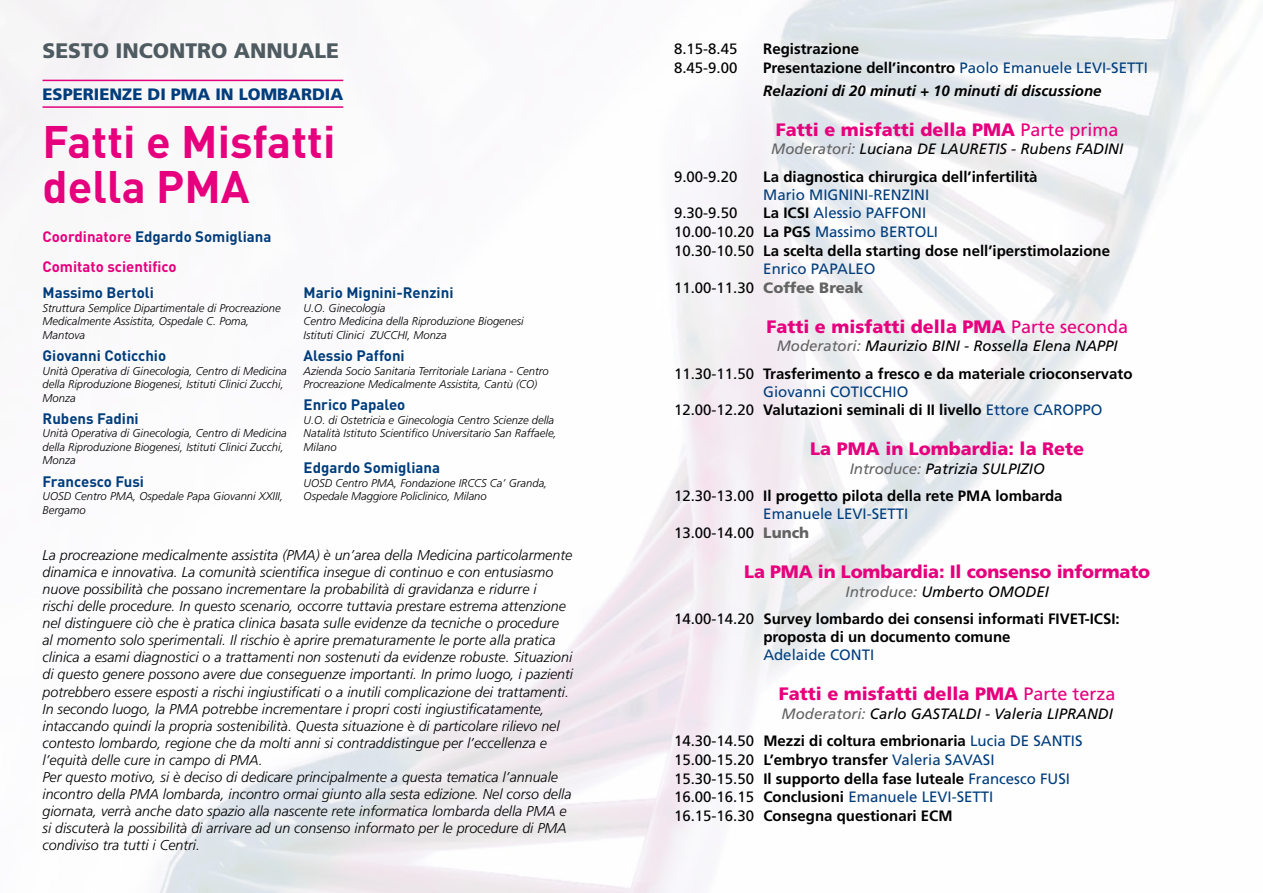
<style>
.page{position:relative;width:1263px;height:893px;background:#fff}
.page>*{position:absolute;margin:0;border:0;box-sizing:border-box;transform-origin:0 0}
.t1{font:700 45px/45px "DIN";color:#e6007d}
.t2{font:900 21px "Frutiger LT Std";color:#4e5b61}
.t3{font:900 18px "Frutiger LT Std";color:#e6007d}
.t4{font:900 16.5px "Frutiger LT Std";color:#003d7c}
.t5{font:700 15px/27.3px "Frutiger LT Std";color:#000}
.t6{font:15px/18.8px "Frutiger LT Std";color:#003d7c}
.t7{font:700 15px "DIN";color:#003d7c}
.t8{font:italic 15px/27.3px "Frutiger LT Std";color:#000}
.t9{font:italic 700 15px/23px "Frutiger LT Std";color:#000}
.t10{font:15px "Frutiger LT Std";color:#000}
.t11{font:700 15px "DIN";color:#e6007d}
.t12{font:italic 300 14.25px/17.1px "Frutiger LT Std";color:#000}
.t13{font:italic 300 11.25px/13.5px "Frutiger LT Std";color:#000}
.s1{color:#e6007d}
.s2{font-style:normal}
.s3{font-weight:400;font-style:normal;color:#003d7c}
.s4{font-weight:400}
.s5{color:#646363}
.s6{font-weight:700;color:#000}
.s7{color:#000}
.s8{font-weight:900;color:#646363}
.s9{font-weight:400;font-style:italic;color:#646363}
.s10{font-weight:400;font-style:italic}
.s11{font-weight:700;font-style:normal}
.s12{font-style:normal;color:#003d7c}
.s13{font-weight:400;color:#003d7c}
</style>
<div class="page">
<hr style="left:43px;top:80px;width:300px;height:1px;background:#e6007d">
<hr style="left:43px;top:106px;width:300px;height:2px;background:#e6007d">
<h2 class="t2" style="left:43px;top:38px;width:298px">SESTO INCONTRO ANNUALE</h2>
<p class="t4" style="left:43px;top:84px;width:302px">ESPERIENZE DI PMA IN LOMBARDIA</p>
<h1 class="t1" style="left:43px;top:117px;width:294px">Fatti e Misfatti della PMA</h1>
<p class="t7" style="left:43px;top:227px;width:230px"><span class="s1">Coordinatore</span> Edgardo Somigliana</p>
<p class="t11" style="left:43px;top:257px;width:135px">Comitato scientifico</p>
<p class="t7" style="left:43px;top:283px;width:113px">Massimo Bertoli</p>
<p class="t13" style="left:43px;top:301px;width:240px">Struttura Semplice Dipartimentale di Procreazione<br>Medicalmente Assistita, Ospedale C. Poma,<br>Mantova</p>
<p class="t7" style="left:43px;top:346px;width:125px">Giovanni Coticchio</p>
<p class="t13" style="left:43px;top:364px;width:246px">Unità Operativa di Ginecologia, Centro di Medicina della Riproduzione Biogenesi, Istituti Clinici Zucchi,<br>Monza</p>
<p class="t7" style="left:43px;top:409px;width:98px">Rubens Fadini</p>
<p class="t13" style="left:43px;top:427px;width:246px">Unità Operativa di Ginecologia, Centro di Medicina della Riproduzione Biogenesi, Istituti Clinici Zucchi,<br>Monza</p>
<p class="t7" style="left:43px;top:471px;width:103px">Francesco Fusi</p>
<p class="t13" style="left:43px;top:490px;width:242px">UOSD Centro PMA, Ospedale Papa Giovanni XXIII,<br>Bergamo</p>
<p class="t7" style="left:304px;top:283px;width:151px">Mario Mignini-Renzini</p>
<p class="t13" style="left:304px;top:301px;width:222px">U.O. Ginecologia<br>Centro Medicina della Riproduzione Biogenesi<br>Istituti Clinici ZUCCHI, Monza</p>
<p class="t7" style="left:304px;top:346px;width:103px">Alessio Paffoni</p>
<p class="t13" style="left:304px;top:364px;width:247px">Azienda Socio Sanitaria Territoriale Lariana - Centro<br>Procreazione Medicalmente Assistita, Cantù (CO)</p>
<p class="t7" style="left:304px;top:395px;width:103px">Enrico Papaleo</p>
<p class="t13" style="left:304px;top:413px;width:255px">U.O. di Ostetricia e Ginecologia Centro Scienze della<br>Natalità Istituto Scientifico Universitario San Raffaele,<br>Milano</p>
<p class="t7" style="left:304px;top:458px;width:138px">Edgardo Somigliana</p>
<p class="t13" style="left:304px;top:476px;width:245px">UOSD Centro PMA, Fondazione IRCCS Ca’ Granda,<br>Ospedale Maggiore Policlinico, Milano</p>
<p class="t12" style="left:43px;top:546px;width:532px">La procreazione medicalmente assistita (PMA) è un’area della Medicina particolarmente dinamica e innovativa. La comunità scientifica insegue di continuo e con entusiasmo nuove possibilità che possano incrementare la probabilità di gravidanza e ridurre i<br>rischi delle procedure. In questo scenario, occorre tuttavia prestare estrema attenzione nel distinguere ciò che è pratica clinica basata sulle evidenze da tecniche o procedure<br>al momento solo sperimentali. Il rischio è aprire prematuramente le porte alla pratica clinica a esami diagnostici o a trattamenti non sostenuti da evidenze robuste. Situazioni di questo genere possono avere due conseguenze importanti. In primo luogo, i pazienti potrebbero essere esposti a rischi ingiustificati o a inutili complicazione dei trattamenti.<br>In secondo luogo, la PMA potrebbe incrementare i propri costi ingiustificatamente, intaccando quindi la propria sostenibilità. Questa situazione è di particolare rilievo nel contesto lombardo, regione che da molti anni si contraddistingue per l’eccellenza e l’equità delle cure in campo di PMA.<br>Per questo motivo, si è deciso di dedicare principalmente a questa tematica l’annuale incontro della PMA lombarda, incontro ormai giunto alla sesta edizione. Nel corso della giornata, verrà anche dato spazio alla nascente rete informatica lombarda della PMA e si discuterà la possibilità di arrivare ad un consenso informato per le procedure di PMA condiviso tra tutti i Centri.</p>
<p class="t10" style="left:674px;top:40px;width:65px">8.15-8.45</p>
<p class="t5" style="left:763px;top:35px;width:97px">Registrazione</p>
<p class="t10" style="left:674px;top:58px;width:65px">8.45-9.00</p>
<p class="t9" style="left:763px;top:56px;width:386px"><span class="s2">Presentazione dell’incontro</span> <span class="s3">Paolo Emanuele LEVI-SETTI<br></span>Relazioni di 20 minuti + 10 minuti di discussione</p>
<p class="t3" style="left:776px;top:118px;width:344px">Fatti e misfatti della PMA <span class="s4">Parte prima</span></p>
<p class="t8" style="left:771px;top:136px;width:353px"><span class="s5">Moderatori:</span> Luciana DE LAURETIS - Rubens FADINI</p>
<p class="t10" style="left:674px;top:168px;width:65px">9.00-9.20</p>
<p class="t5" style="left:763px;top:163px;width:276px">La diagnostica chirurgica dell’infertilità</p>
<p class="t6" style="left:763px;top:185px;width:167px">Mario MIGNINI-RENZINI</p>
<p class="t10" style="left:674px;top:204px;width:65px">9.30-9.50</p>
<p class="t6" style="left:763px;top:204px;width:164px"><span class="s6">La ICSI</span> Alessio PAFFONI</p>
<p class="t6" style="left:674px;top:223px;width:266px"><span class="s7">10.00-10.20</span> <span class="s6">La PGS</span> Massimo BERTOLI</p>
<p class="t5" style="left:674px;top:237px;width:438px"><span class="s4">10.30-10.50</span> La scelta della starting dose nell’iperstimolazione</p>
<p class="t6" style="left:763px;top:259px;width:114px">Enrico PAPALEO</p>
<p class="t10" style="left:674px;top:279px;width:191px">11.00-11.30 <span class="s8">Coffee Break</span></p>
<p class="t3" style="left:766px;top:315px;width:363px">Fatti e misfatti della PMA <span class="s4">Parte seconda</span></p>
<p class="t5" style="left:674px;top:333px;width:460px;text-indent:103px"><span class="s9">Moderatori:</span> <span class="s10">Maurizio BINI - Rossella Elena NAPPI<br></span><span class="s4">11.30-11.50</span> Trasferimento a fresco e da materiale crioconservato</p>
<p class="t6" style="left:674px;top:382px;width:430px;text-indent:89px">Giovanni COTICCHIO<br><span class="s7">12.00-12.20</span> <span class="s6">Valutazioni seminali di II livello</span> Ettore CAROPPO</p>
<p class="t3" style="left:810px;top:438px;width:275px">La PMA in Lombardia: la Rete</p>
<p class="t5" style="left:674px;top:455px;width:390px;text-indent:176px"><span class="s9">Introduce:</span> <span class="s10">Patrizia SULPIZIO<br></span><span class="s4">12.30-13.00</span> Il progetto pilota della rete PMA lombarda</p>
<p class="t6" style="left:674px;top:505px;width:236px;text-indent:89px">Emanuele LEVI-SETTI<br><span class="s7">13.00-14.00</span> <span class="s8">Lunch</span></p>
<p class="t3" style="left:744px;top:561px;width:408px">La PMA in Lombardia: Il consenso informato</p>
<p class="t5" style="left:674px;top:578px;width:447px;text-indent:172px"><span class="s9">Introduce:</span> <span class="s10">Umberto OMODEI<br></span><span class="s4">14.00-14.20</span> Survey lombardo dei consensi informati FIVET-ICSI:</p>
<p class="t5" style="left:763px;top:623px;width:249px">proposta di un documento comune</p>
<p class="t6" style="left:763px;top:646px;width:112px">Adelaide CONTI</p>
<p class="t3" style="left:779px;top:683px;width:338px">Fatti e misfatti della PMA <span class="s4">Parte terza</span></p>
<p class="t8" style="left:674px;top:700px;width:440px;text-indent:108px"><span class="s5">Moderatori:</span> Carlo GASTALDI - Valeria LIPRANDI<br><span class="s2">14.30-14.50</span> <span class="s11">Mezzi di coltura embrionaria</span> <span class="s12">Lucia DE SANTIS</span></p>
<p class="t5" style="left:674px;top:750px;width:398px;line-height:18.8px"><span class="s4">15.00-15.20</span> L’embryo transfer <span class="s13">Valeria SAVASI </span><span class="s4">15.30-15.50</span> Il supporto della fase luteale <span class="s13">Francesco FUSI </span><span class="s4">16.00-16.15</span> Conclusioni <span class="s13">Emanuele LEVI-SETTI </span><span class="s4">16.15-16.30</span> Consegna questionari ECM</p>
</div>
